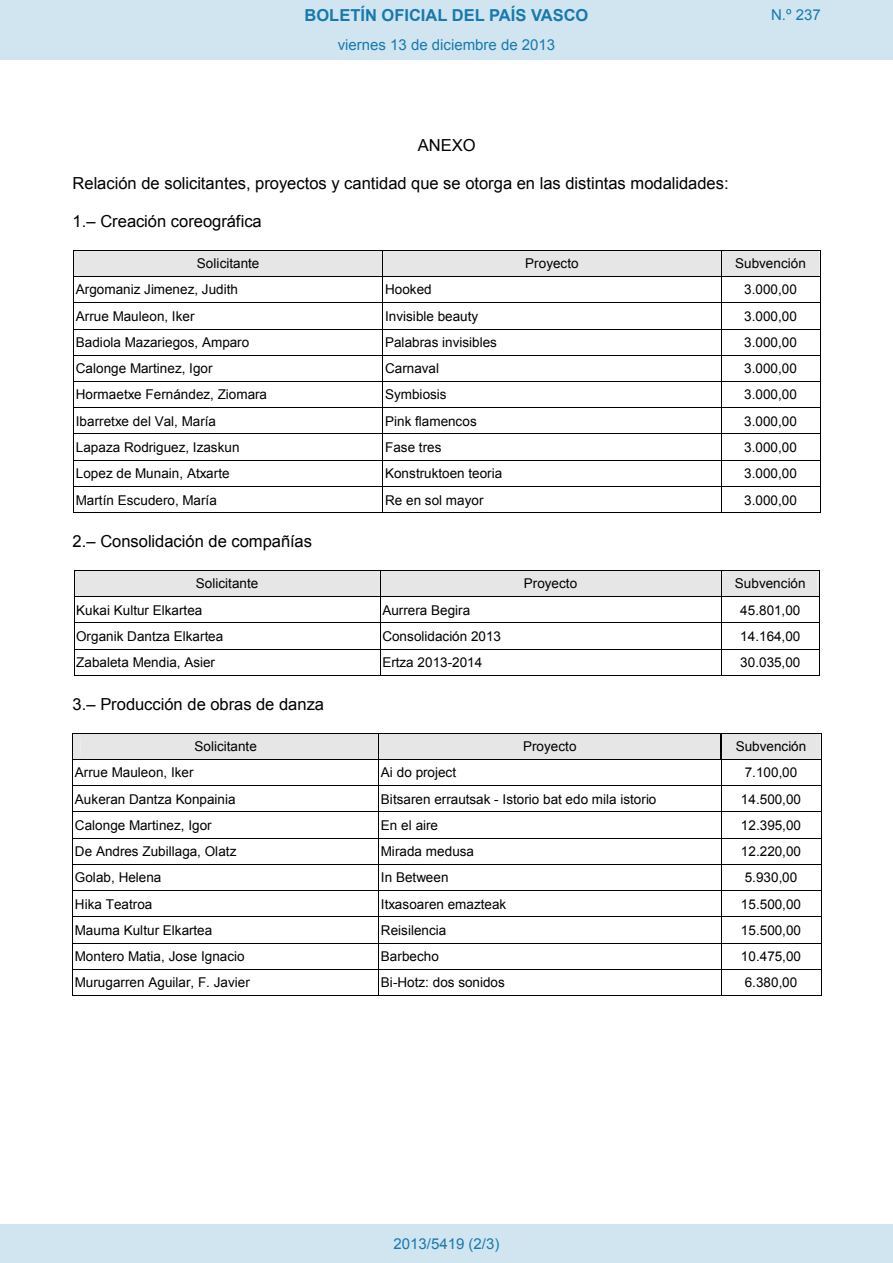
<style>
.page{position:relative;width:893px;height:1263px;background:#fff}
.page>*{position:absolute;margin:0;border:0;box-sizing:border-box;transform-origin:0 0}
.t1{font:16.5px "Arial";color:#000}
.t2{font:700 16.5px "Arial";color:#1879ad}
.Paginacion_Centro{font:15px "Arial";color:#1879ad}
.t3{font:13.5px "Arial";letter-spacing:.005em;color:#000}
</style>
<div class="page">
<svg style="left:73px;top:250px;width:748px;height:263px"></svg>
<svg style="left:74px;top:570px;width:746px;height:106px"></svg>
<svg style="left:72px;top:733px;width:750px;height:263px"></svg>
<div style="left:0;top:0;width:893px;height:60px;background:#d0e5f0"></div>
<div style="left:0;top:1225px;width:893px;height:38px;background:#d0e5f0"></div>
<p class="t2" style="left:305px;top:4px;width:285px">BOLETÍN OFICIAL DEL PAÍS VASCO</p>
<p class="Paginacion_Centro" style="left:771px;top:5px;width:51px">N.º 237</p>
<p class="Paginacion_Centro" style="left:338px;top:35px;width:219px">viernes 13 de diciembre de 2013</p>
<p class="t1" style="left:418px;top:135px;width:59px">ANEXO</p>
<p class="t1" style="left:73px;top:173px;width:658px">Relación de solicitantes, proyectos y cantidad que se otorga en las distintas modalidades:</p>
<p class="t1" style="left:73px;top:211px;width:191px">1.– Creación coreográfica</p>
<p class="t3" style="left:197px;top:255px;width:64px">Solicitante</p>
<p class="t3" style="left:525px;top:255px;width:55px">Proyecto</p>
<p class="t3" style="left:735px;top:255px;width:72px">Subvención</p>
<p class="t3" style="left:76px;top:281px;width:164px">Argomaniz Jimenez, Judith</p>
<p class="t3" style="left:385px;top:281px;width:48px">Hooked</p>
<p class="t3" style="left:744px;top:281px;width:54px">3.000,00</p>
<p class="t3" style="left:76px;top:307px;width:120px">Arrue Mauleon, Iker</p>
<p class="t3" style="left:385px;top:307px;width:95px">Invisible beauty</p>
<p class="t3" style="left:744px;top:307px;width:54px">3.000,00</p>
<p class="t3" style="left:76px;top:333px;width:175px">Badiola Mazariegos, Amparo</p>
<p class="t3" style="left:385px;top:333px;width:113px">Palabras invisibles</p>
<p class="t3" style="left:744px;top:333px;width:54px">3.000,00</p>
<p class="t3" style="left:76px;top:360px;width:138px">Calonge Martinez, Igor</p>
<p class="t3" style="left:385px;top:360px;width:56px">Carnaval</p>
<p class="t3" style="left:744px;top:360px;width:54px">3.000,00</p>
<p class="t3" style="left:76px;top:386px;width:193px">Hormaetxe Fernández, Ziomara</p>
<p class="t3" style="left:385px;top:386px;width:63px">Symbiosis</p>
<p class="t3" style="left:744px;top:386px;width:54px">3.000,00</p>
<p class="t3" style="left:76px;top:412px;width:142px">Ibarretxe del Val, María</p>
<p class="t3" style="left:385px;top:412px;width:93px">Pink flamencos</p>
<p class="t3" style="left:744px;top:412px;width:54px">3.000,00</p>
<p class="t3" style="left:76px;top:438px;width:165px">Lapaza Rodriguez, Izaskun</p>
<p class="t3" style="left:385px;top:438px;width:58px">Fase tres</p>
<p class="t3" style="left:744px;top:438px;width:54px">3.000,00</p>
<p class="t3" style="left:76px;top:465px;width:155px">Lopez de Munain, Atxarte</p>
<p class="t3" style="left:385px;top:465px;width:119px">Konstruktoen teoria</p>
<p class="t3" style="left:744px;top:465px;width:54px">3.000,00</p>
<p class="t3" style="left:76px;top:491px;width:142px">Martín Escudero, María</p>
<p class="t3" style="left:385px;top:491px;width:100px">Re en sol mayor</p>
<p class="t3" style="left:744px;top:491px;width:54px">3.000,00</p>
<p class="t1" style="left:73px;top:531px;width:241px">2.– Consolidación de compañías</p>
<p class="t3" style="left:196px;top:575px;width:64px">Solicitante</p>
<p class="t3" style="left:524px;top:575px;width:55px">Proyecto</p>
<p class="t3" style="left:735px;top:575px;width:72px">Subvención</p>
<p class="t3" style="left:76px;top:601px;width:128px">Kukai Kultur Elkartea</p>
<p class="t3" style="left:382px;top:601px;width:89px">Aurrera Begira</p>
<p class="t3" style="left:740px;top:601px;width:62px">45.801,00</p>
<p class="t3" style="left:76px;top:627px;width:149px">Organik Dantza Elkartea</p>
<p class="t3" style="left:382px;top:627px;width:120px">Consolidación 2013</p>
<p class="t3" style="left:740px;top:627px;width:62px">14.164,00</p>
<p class="t3" style="left:76px;top:653px;width:140px">Zabaleta Mendia, Asier</p>
<p class="t3" style="left:382px;top:653px;width:101px">Ertza 2013-2014</p>
<p class="t3" style="left:740px;top:653px;width:62px">30.035,00</p>
<p class="t1" style="left:73px;top:693px;width:253px">3.– Producción de obras de danza</p>
<p class="t3" style="left:194px;top:737px;width:64px">Solicitante</p>
<p class="t3" style="left:523px;top:737px;width:55px">Proyecto</p>
<p class="t3" style="left:736px;top:737px;width:72px">Subvención</p>
<p class="t3" style="left:75px;top:764px;width:120px">Arrue Mauleon, Iker</p>
<p class="t3" style="left:381px;top:764px;width:77px">Ai do project</p>
<p class="t3" style="left:745px;top:764px;width:54px">7.100,00</p>
<p class="t3" style="left:75px;top:790px;width:162px">Aukeran Dantza Konpainia</p>
<p class="t3" style="left:381px;top:790px;width:277px">Bitsaren errautsak - Istorio bat edo mila istorio</p>
<p class="t3" style="left:741px;top:790px;width:62px">14.500,00</p>
<p class="t3" style="left:75px;top:816px;width:138px">Calonge Martinez, Igor</p>
<p class="t3" style="left:381px;top:816px;width:59px">En el aire</p>
<p class="t3" style="left:741px;top:816px;width:62px">12.395,00</p>
<p class="t3" style="left:75px;top:842px;width:163px">De Andres Zubillaga, Olatz</p>
<p class="t3" style="left:381px;top:842px;width:95px">Mirada medusa</p>
<p class="t3" style="left:741px;top:842px;width:62px">12.220,00</p>
<p class="t3" style="left:75px;top:869px;width:88px">Golab, Helena</p>
<p class="t3" style="left:381px;top:869px;width:69px">In Between</p>
<p class="t3" style="left:745px;top:869px;width:54px">5.930,00</p>
<p class="t3" style="left:75px;top:895px;width:79px">Hika Teatroa</p>
<p class="t3" style="left:381px;top:895px;width:127px">Itxasoaren emazteak</p>
<p class="t3" style="left:741px;top:895px;width:62px">15.500,00</p>
<p class="t3" style="left:75px;top:921px;width:139px">Mauma Kultur Elkartea</p>
<p class="t3" style="left:381px;top:921px;width:67px">Reisilencia</p>
<p class="t3" style="left:741px;top:921px;width:62px">15.500,00</p>
<p class="t3" style="left:75px;top:947px;width:171px">Montero Matia, Jose Ignacio</p>
<p class="t3" style="left:381px;top:947px;width:59px">Barbecho</p>
<p class="t3" style="left:741px;top:947px;width:62px">10.475,00</p>
<p class="t3" style="left:75px;top:974px;width:176px">Murugarren Aguilar, F. Javier</p>
<p class="t3" style="left:381px;top:974px;width:125px">Bi-Hotz: dos sonidos</p>
<p class="t3" style="left:745px;top:974px;width:54px">6.380,00</p>
<p class="Paginacion_Centro" style="left:393px;top:1234px;width:107px">2013/5419 (2/3)</p>
</div>
